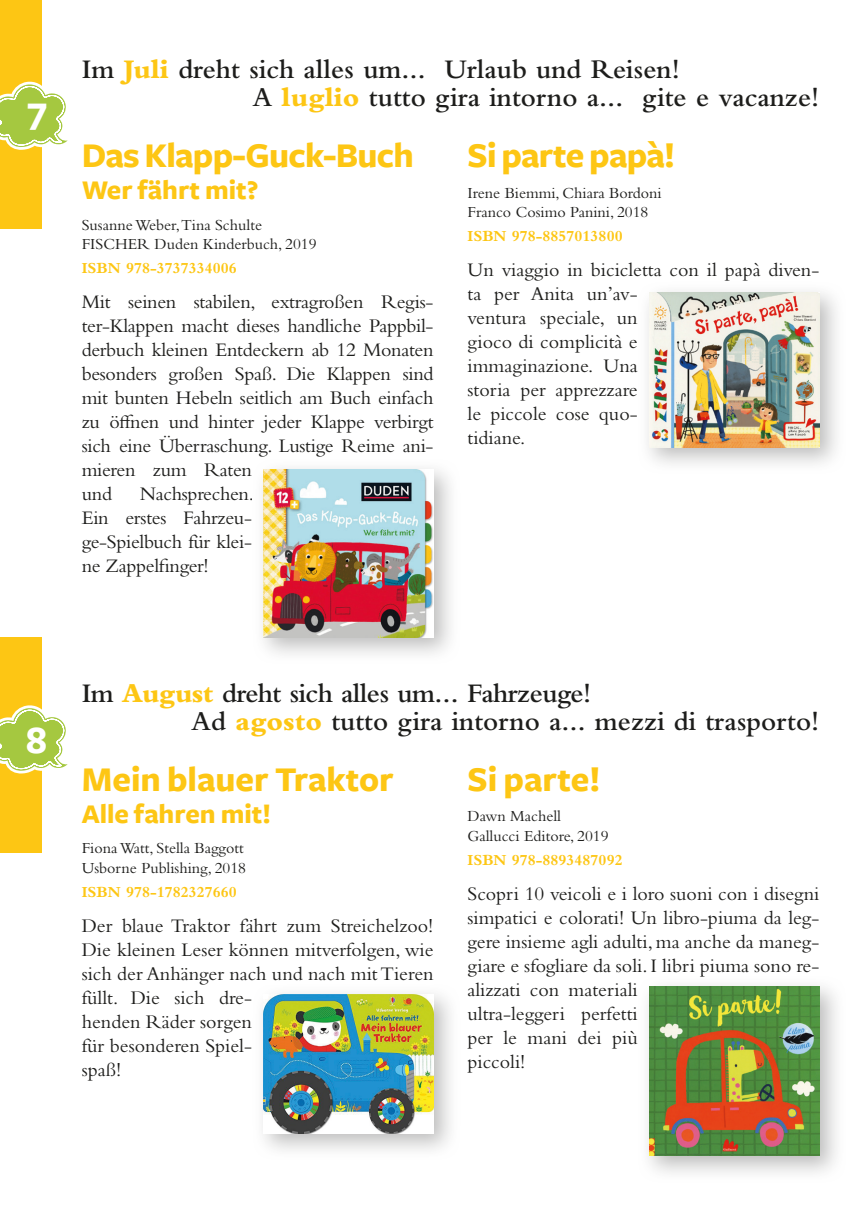
<style>
.page{position:relative;width:867px;height:1218px;background:#fff}
.page>*{position:absolute;margin:0;border:0;box-sizing:border-box;transform-origin:0 0}
.t1{font:700 40px "Freight Sans";color:#fff}
.t2{font:700 36px "Freight Sans";letter-spacing:-.02em;color:#fdc614}
.t3{font:700 36px "Freight Sans";color:#fdc614}
.t4{font:600 28px "Bembo Std";color:#1d1d1b}
.t5{font:600 28px "Bembo Std";letter-spacing:-.02em;color:#1d1d1b}
.t6{font:700 28px "Freight Sans";color:#fdc614}
.t7{font:20px/24px "Bembo Std";color:#1d1d1b}
.t8{font:16px/19.2px "Bembo Std";color:#1d1d1b}
.t9{font:700 16px "Bembo Std";color:#fdc614}
.s1{font-weight:800;color:#fdc614}
</style>
<div class="page">
<div style="left:0;top:0;width:42px;height:229px;background:#fdc614"></div>
<div style="left:0;top:637px;width:42px;height:216px;background:#fdc614"></div>
<svg style="left:0;top:81px;width:68px;height:69px"></svg>
<svg style="left:0;top:705px;width:68px;height:69px"></svg>
<img style="left:262px;top:468px;width:189px;height:187px">
<img style="left:263px;top:470px;width:170px;height:167px">
<img style="left:647px;top:291px;width:190px;height:173px">
<img style="left:649px;top:292px;width:170px;height:155px">
<img style="left:262px;top:993px;width:189px;height:158px">
<img style="left:263px;top:995px;width:170px;height:138px">
<img style="left:647px;top:985px;width:190px;height:188px">
<img style="left:649px;top:986px;width:170px;height:170px">
<h1 class="t1" style="left:27px;top:89px;width:21px">7</h1>
<h3 class="t4" style="left:82px;top:54px;width:599px">Im <span class="s1">Juli</span> dreht sich alles um… Urlaub und Reisen!</h3>
<h3 class="t4" style="left:252px;top:82px;width:568px">A <span class="s1">luglio</span> tutto gira intorno a… gite e vacanze!</h3>
<h2 class="t2" style="left:82px;top:136px;width:333px">Das Klapp-Guck-Buch</h2>
<h3 class="t6" style="left:82px;top:175px;width:178px">Wer fährt mit?</h3>
<p class="t8" style="left:82px;top:215px;width:236px">Susanne Weber,Tina Schulte<br>FISCHER Duden Kinderbuch, 2019</p>
<p class="t9" style="left:82px;top:259px;width:157px">ISBN 978-3737334006</p>
<p class="t7" style="left:82px;top:290px;width:353px">Mit seinen stabilen, extragroßen Regis&shy;ter-Klappen macht dieses handliche Pappbil&shy;derbuch kleinen Entdeckern ab 12 Monaten besonders großen Spaß. Die Klappen sind mit bunten Hebeln seitlich am Buch einfach zu öffnen und hinter jeder Klappe verbirgt sich eine Überraschung. Lustige Reime ani&shy;mieren zum Raten<br>und</p>
<p class="t7" style="left:82px;top:482px;width:174px;text-align:justify;text-indent:58px">Nachsprechen.<br>Ein erstes Fahrzeu&shy;ge-Spielbuch für klei&shy;ne Zappelfinger!</p>
<h2 class="t2" style="left:467px;top:136px;width:209px">Si parte papà!</h2>
<p class="t8" style="left:467px;top:183px;width:195px">Irene Biemmi, Chiara Bordoni<br>Franco Cosimo Panini, 2018</p>
<p class="t9" style="left:467px;top:227px;width:157px">ISBN 978-8857013800</p>
<p class="t7" style="left:467px;top:258px;width:353px">Un viaggio in bicicletta con il papà diven&shy;ta per Anita un’av-<br>ventura speciale, un<br>gioco di complicità e<br>immaginazione. Una<br>storia per apprezzare<br>le piccole cose quo-<br>tidiane.</p>
<h1 class="t1" style="left:26px;top:718px;width:23px">8</h1>
<h3 class="t5" style="left:82px;top:677px;width:511px">Im <span class="s1">August</span> dreht sich alles um… Fahrzeuge!</h3>
<h3 class="t4" style="left:191px;top:705px;width:629px">Ad <span class="s1">agosto</span> tutto gira intorno a… mezzi di trasporto!</h3>
<h2 class="t3" style="left:82px;top:760px;width:313px">Mein blauer Traktor</h2>
<h3 class="t6" style="left:82px;top:799px;width:190px">Alle fahren mit!</h3>
<p class="t8" style="left:82px;top:838px;width:166px">Fiona Watt, Stella Baggott<br>Usborne Publishing, 2018</p>
<p class="t9" style="left:82px;top:883px;width:157px">ISBN 978-1782327660</p>
<p class="t7" style="left:82px;top:913px;width:353px">Der blaue Traktor fährt zum Streichelzoo!<br>Die kleinen Leser können mitverfolgen, wie sich der Anhänger nach und nach mit Tieren füllt. Die sich dre-<br>henden Räder sorgen<br>für besonderen Spiel-<br>spaß!</p>
<h2 class="t2" style="left:467px;top:760px;width:134px">Si parte!</h2>
<p class="t8" style="left:467px;top:806px;width:143px">Dawn Machell<br>Gallucci Editore, 2019</p>
<p class="t9" style="left:467px;top:851px;width:157px">ISBN 978-8893487092</p>
<p class="t7" style="left:467px;top:881px;width:353px">Scopri 10 veicoli e i loro suoni con i disegni simpatici e colorati! Un libro-piuma da leg&shy;gere insieme agli adulti, ma anche da maneg&shy;giare e sfogliare da soli. I libri piuma sono re&shy;alizzati con materiali<br>ultra-leggeri perfetti<br>per le mani dei più<br>piccoli!</p>
</div>
